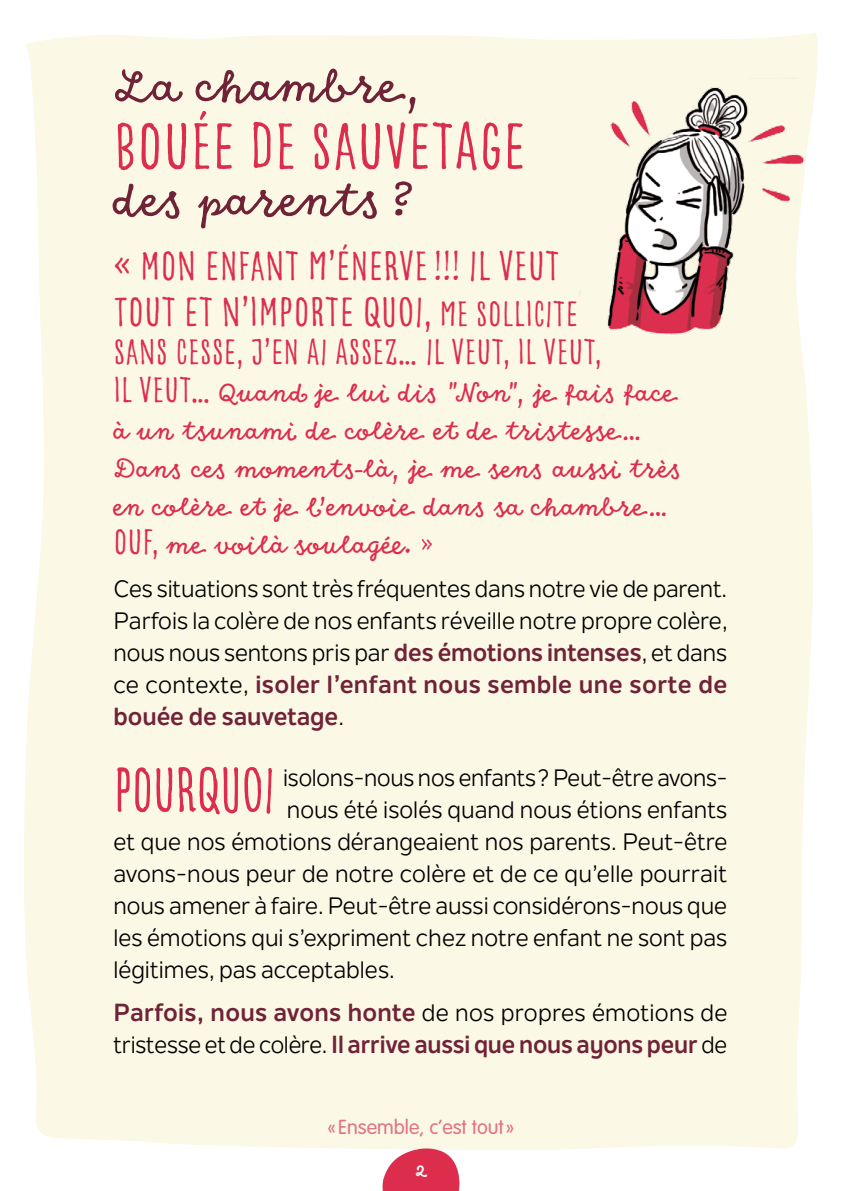
<style>
.page{position:relative;width:842px;height:1191px;background:#fff}
.page>*{position:absolute;margin:0;border:0;box-sizing:border-box;transform-origin:0 0}
.t1{font:70px "Goodlife Sans Condensed";color:#dd2d4d}
.t2{font:67.2px "Goodlife Sans Condensed";letter-spacing:-.02em;color:#dd2d4d;scale:.89 1}
.t3{font:54px "Goodlife Script";color:#702237}
.t4{font:44px/46px "Goodlife Sans Condensed";color:#dd2d4d}
.t5{font:38px "Goodlife Sans Condensed";color:#dd2d4d}
.t6{font:30px/38px "Goodlife Script";color:#dd2d4d}
.t7{font:28px "Goodlife Script";color:#fff}
.t8{font:700 24.4px/32px "Nolan Next";color:#702237}
.t9{font:23.6px/32px "Nolan Next";color:#000;text-align:justify}
.t10{font:300 20px "VAG Rounded";color:#e17185}
.s1{font-size:38px}
.s2{font-family:"Goodlife Sans Condensed";font-size:38px}
.s3{font-family:"Goodlife Sans Condensed"}
.s4{font-weight:700;font-size:24.4px;color:#702237}
.s5{font-weight:400;font-size:23.6px;color:#000}
</style>
<div class="page">
<div style="left:24px;top:33px;width:794px;height:1117px;background:#fbf8e6"></div>
<img style="left:579px;top:78px;width:229px;height:265px">
<svg style="left:377px;top:1147px;width:88px;height:44px"></svg>
<h3 class="t3" style="left:113px;top:57px;width:309px">La chambre,</h3>
<h1 class="t1" style="left:113px;top:107px;width:414px">BOUÉE DE SAUVETAGE</h1>
<h3 class="t3" style="left:113px;top:171px;width:302px">des parents ?</h3>
<h3 class="t4" style="left:113px;top:243px;width:466px">« MON ENFANT M’ÉNERVE!!! IL VEUT<br>TOUT ET N’IMPORTE QUOI, <span class="s1">ME SOLLICITE</span></h3>
<h3 class="t5" style="left:113px;top:330px;width:490px">SANS CESSE, J’EN AI ASSEZ… IL VEUT, IL VEUT,</h3>
<p class="t6" style="left:113px;top:375px;width:570px"><span class="s2">IL VEUT…</span> Quand je lui dis "Non", je fais face à un tsunami de colère et de tristesse… Dans ces moments-là, je me sens aussi très en colère et je l’envoie dans sa chambre… <span class="s2">OUF,</span> me voilà soulagée. <span class="s3">»</span></p>
<p class="t9" style="left:113px;top:573px;width:616px">Ces situations sont très fréquentes dans notre vie de parent.<br>Parfois la colère de nos enfants réveille notre propre colère, nous nous sentons pris par <span class="s4">des émotions intenses</span>, et dans</p>
<p class="t8" style="left:113px;top:668px;width:616px"><span class="s5">ce contexte,</span> isoler l’enfant nous semble une sorte de bouée de sauvetage<span class="s5">.</span></p>
<h2 class="t2" style="left:113px;top:752px;width:184px">POURQUOI</h2>
<p class="t9" style="left:283px;top:761px;width:446px">isolons-nous nos enfants ? Peut-être avons-</p>
<p class="t9" style="left:287px;top:793px;width:442px">nous été isolés quand nous étions enfants</p>
<p class="t9" style="left:113px;top:825px;width:616px">et que nos émotions dérangeaient nos parents. Peut-être</p>
<p class="t9" style="left:113px;top:857px;width:615px">avons-nous peur de notre colère et de ce qu’elle pourrait</p>
<p class="t9" style="left:113px;top:889px;width:615px">nous amener à faire. Peut-être aussi considérons-nous que</p>
<p class="t9" style="left:113px;top:921px;width:615px">les émotions qui s’expriment chez notre enfant ne sont pas</p>
<p class="t9" style="left:113px;top:953px;width:283px">légitimes, pas acceptables.</p>
<p class="t8" style="left:113px;top:996px;width:616px">Parfois, nous avons honte <span class="s5">de nos propres émotions de tristesse et de colère.</span> Il arrive aussi que nous ayons peur <span class="s5">de</span></p>
<p class="t10" style="left:328px;top:1115px;width:188px">« Ensemble, c’est tout »</p>
<p class="t7" style="left:415px;top:1153px;width:13px">2</p>
</div>
